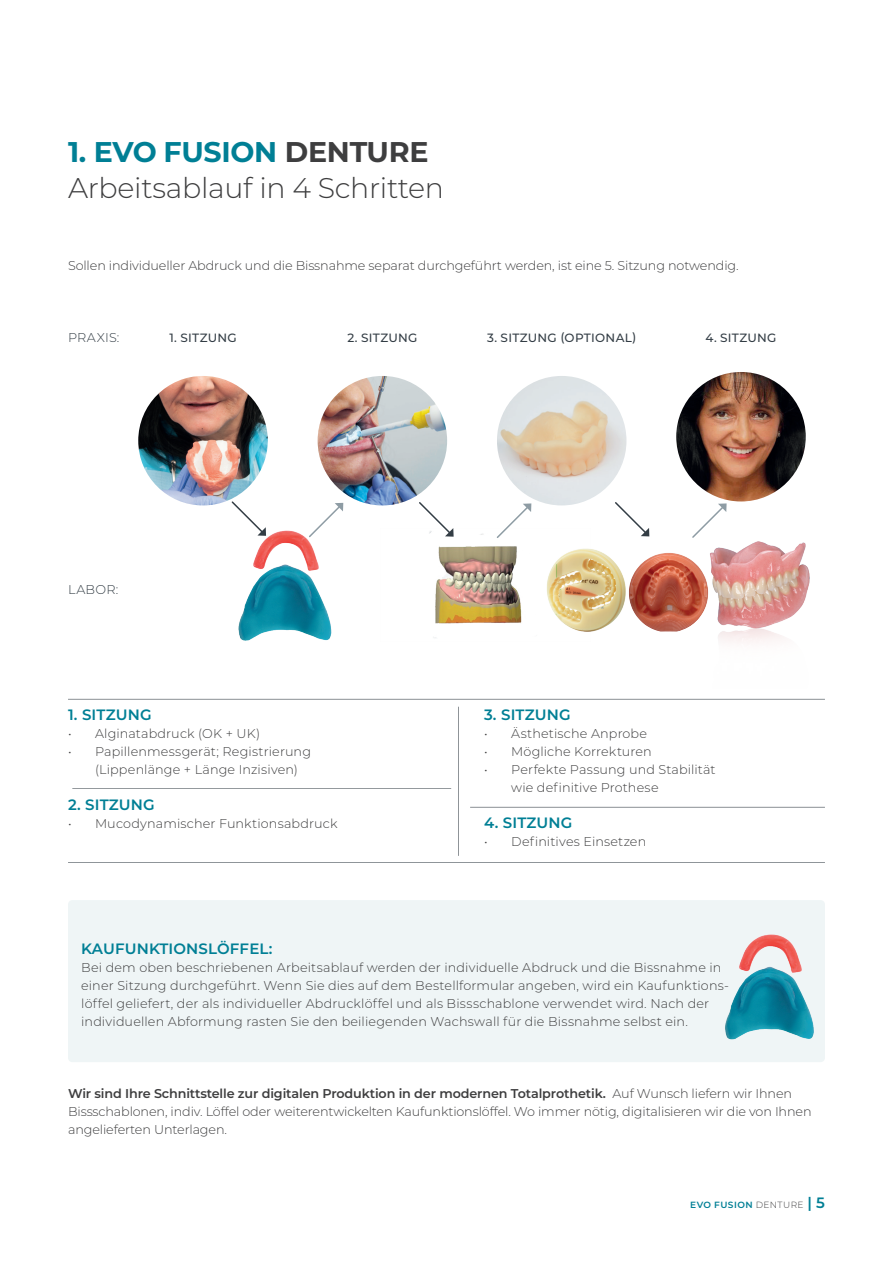
<style>
.page{position:relative;width:893px;height:1263px;background:#fff}
.page>*{position:absolute;margin:0;border:0;box-sizing:border-box;transform-origin:0 0}
.t1{font:300 28.5px/36px "Montserrat";letter-spacing:-.01em;color:#3e3e3f}
.t2{font:600 15px "Montserrat";letter-spacing:.01em;color:#007f95}
.t3{font:300 12.75px/18px "Montserrat";letter-spacing:.005em;color:#3e3e3f}
.t4{font:300 12.75px "Montserrat";letter-spacing:.02em;color:#333d45}
.t5{font:500 12px "Montserrat";letter-spacing:.025em;color:#333d45}
.t6{font:600 9px "Montserrat";letter-spacing:.055em;color:#007f95}
.s1{font-weight:700;color:#007f95}
.s2{font-weight:700}
.s3{font-weight:600}
.s4{font-weight:300;color:#3e3e3f}
.s5{font-size:15px}
</style>
<div class="page">
<div style="left:68px;top:900px;width:757px;height:162px;background:#eff5f6;border-radius:4px"></div>
<svg style="left:231px;top:501px;width:35px;height:27px"></svg>
<svg style="left:317px;top:503px;width:26px;height:25px"></svg>
<svg style="left:419px;top:502px;width:35px;height:27px"></svg>
<svg style="left:505px;top:503px;width:26px;height:26px"></svg>
<svg style="left:615px;top:502px;width:34px;height:34px"></svg>
<svg style="left:692px;top:503px;width:35px;height:35px"></svg>
<img style="left:138px;top:376px;width:130px;height:129px;border-radius:65px">
<img style="left:318px;top:376px;width:129px;height:129px;border-radius:65px">
<img style="left:497px;top:376px;width:129px;height:129px;border-radius:65px">
<img style="left:676px;top:372px;width:130px;height:129px;border-radius:65px">
<hr style="left:68px;top:699px;width:757px;height:1px;background:#333d45">
<img style="left:590px;top:549px;width:36px;height:83px">
<img style="left:238px;top:528px;width:94px;height:113px">
<img style="left:429px;top:529px;width:161px;height:109px">
<img style="left:725px;top:934px;width:89px;height:106px">
<img style="left:702px;top:533px;width:108px;height:109px">
<img style="left:629px;top:553px;width:79px;height:78px">
<hr style="left:458px;top:707px;width:1px;height:149px;background:#333d45">
<hr style="left:470px;top:807px;width:355px;height:1px;background:#333d45">
<hr style="left:72px;top:788px;width:379px;height:1px;background:#333d45">
<hr style="left:68px;top:862px;width:757px;height:1px;background:#333d45">
<h1 class="t1" style="left:68px;top:133px;width:378px"><span class="s1">1. EVO FUSION</span> <span class="s2">DENTURE<br></span>Arbeitsablauf in 4 Schritten</h1>
<p class="t3" style="left:68px;top:256px;width:672px">Sollen individueller Abdruck und die Bissnahme separat durchgeführt werden, ist eine 5. Sitzung notwendig.</p>
<p class="t4" style="left:68px;top:329px;width:53px">PRAXIS:</p>
<p class="t5" style="left:169px;top:329px;width:69px">1. SITZUNG</p>
<p class="t5" style="left:347px;top:329px;width:71px">2. SITZUNG</p>
<p class="t5" style="left:487px;top:329px;width:151px">3. SITZUNG (OPTIONAL)</p>
<p class="t5" style="left:705px;top:329px;width:72px">4. SITZUNG</p>
<p class="t4" style="left:68px;top:581px;width:52px">LABOR:</p>
<p class="t2" style="left:68px;top:704px;width:85px">1. SITZUNG</p>
<p class="t3" style="left:68px;top:724px;width:194px">• Alginatabdruck (OK + UK)</p>
<p class="t3" style="left:95px;top:742px;width:217px;text-indent:-27px">• Papillenmessgerät; Registrierung (Lippenlänge + Länge Inzisiven)</p>
<p class="t2" style="left:68px;top:794px;width:88px">2. SITZUNG</p>
<p class="t3" style="left:68px;top:814px;width:271px">• Mucodynamischer Funktionsabdruck</p>
<p class="t2" style="left:484px;top:704px;width:88px">3. SITZUNG</p>
<p class="t3" style="left:484px;top:724px;width:165px">• Ästhetische Anprobe</p>
<p class="t3" style="left:484px;top:742px;width:169px">• Mögliche Korrekturen</p>
<p class="t3" style="left:511px;top:760px;width:206px;text-indent:-27px">• Perfekte Passung und Stabilität wie definitive Prothese</p>
<p class="t2" style="left:484px;top:812px;width:90px">4. SITZUNG</p>
<p class="t3" style="left:484px;top:832px;width:164px">• Definitives Einsetzen</p>
<p class="t2" style="left:81px;top:938px;width:193px">KAUFUNKTIONSLÖFFEL:</p>
<p class="t3" style="left:81px;top:958px;width:649px">Bei dem oben beschriebenen Arbeitsablauf werden der individuelle Abdruck und die Bissnahme in einer Sitzung durchgeführt. Wenn Sie dies auf dem Bestellformular angeben, wird ein Kaufunktions&shy;löffel geliefert, der als individueller Abdrucklöffel und als Bissschablone verwendet wird. Nach der individuellen Abformung rasten Sie den beiliegenden Wachswall für die Bissnahme selbst ein.</p>
<p class="t3" style="left:68px;top:1084px;width:745px"><span class="s3">Wir sind Ihre Schnittstelle zur digitalen Produktion in der modernen Totalprothetik.</span> Auf Wunsch liefern wir Ihnen<br>Bissschablonen, indiv. Löffel oder weiterentwickelten Kaufunktionslöffel. Wo immer nötig, digitalisieren wir die von Ihnen angelieferten Unterlagen.</p>
<p class="t6" style="left:690px;top:1199px;width:136px">EVO FUSION <span class="s4">DENTURE</span> <span class="s5">| 5</span></p>
</div>
